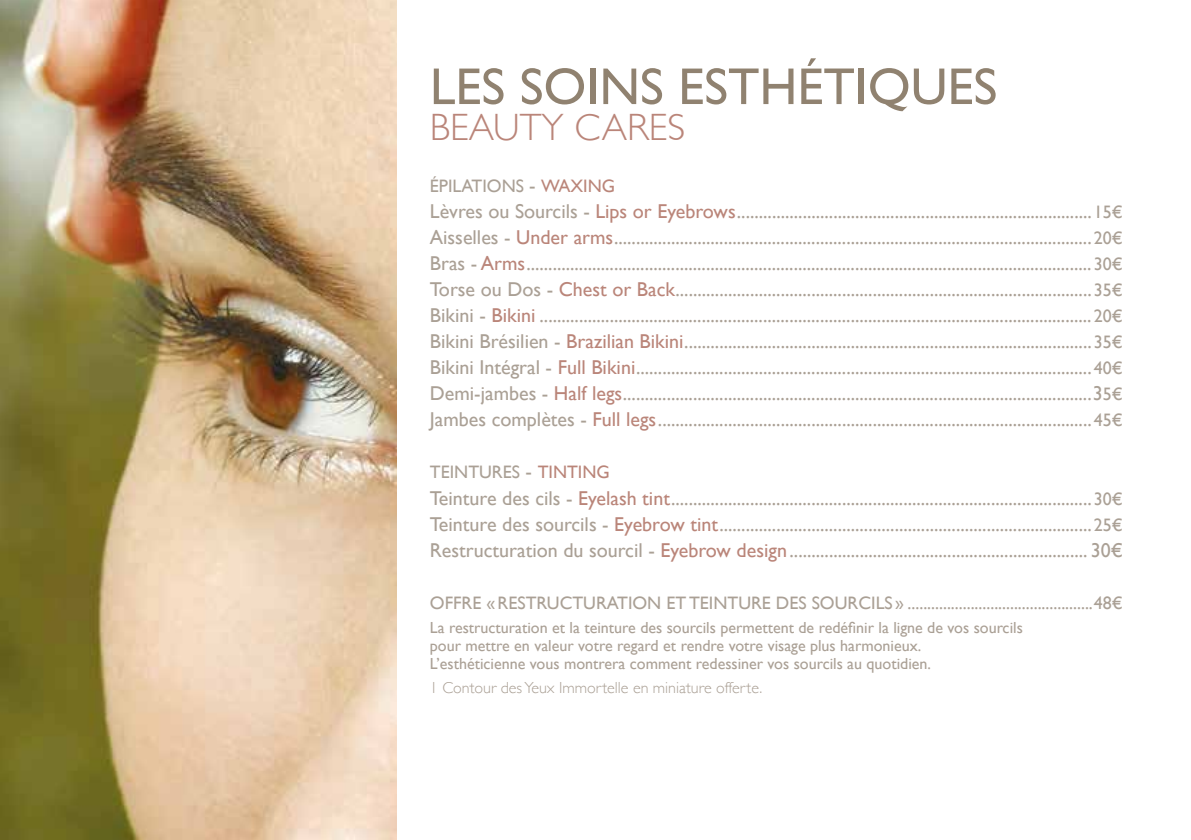
<style>
.page{position:relative;width:1191px;height:840px;background:#fff}
.page>*{position:absolute;margin:0;border:0;box-sizing:border-box;transform-origin:0 0}
.t1{font:52px "Gill Sans";color:#908270}
.t2{font:300 38px "Gill Sans";color:#ba8579}
.t3{font:20px/26px "Gill Sans";color:#aaa095;text-align:justify}
.t4{font:18px "Gill Sans";color:#aaa095}
.t5{font:16px/18px "Gill Sans";color:#aaa095}
.t6{font:300 16px "Gill Sans";color:#aaa095}
.s1{font-size:20px}
.s2{color:#ba8579}
.s3{font-size:18px}
</style>
<div class="page">
<img style="left:0;top:0;width:397px;height:839px">
<h1 class="t1" style="left:430px;top:56px;width:569px">LES SOINS ESTHÉTIQUES</h1>
<h2 class="t2" style="left:430px;top:98px;width:257px">BEAUTY CARES</h2>
<p class="t4" style="left:430px;top:175px;width:187px">ÉPILATIONS <span class="s1">-</span> <span class="s2">WAXING</span></p>
<p class="t3" style="left:430px;top:198px;width:694px">Lèvres ou Sourcils - <span class="s2">Lips or Eyebrows</span>.................................................................................<span class="s3">15€ </span>Aisselles - <span class="s2">Under arms</span>.............................................................................................................<span class="s3">20€ </span>Bras - <span class="s2">Arms</span>................................................................................................................................. <span class="s3">30€ </span>Torse ou Dos - <span class="s2">Chest or Back</span>...............................................................................................<span class="s3">35€ </span>Bikini - <span class="s2">Bikini</span> .............................................................................................................................. <span class="s3">20€ </span>Bikini Brésilien - <span class="s2">Brazilian Bikini</span>.............................................................................................<span class="s3">35€ </span>Bikini Intégral - <span class="s2">Full Bikini</span>........................................................................................................<span class="s3">40€ </span>Demi-jambes - <span class="s2">Half legs</span>...........................................................................................................3<span class="s3">5€ </span>Jambes complètes - <span class="s2">Full legs</span>...................................................................................................<span class="s3">45€</span></p>
<p class="t4" style="left:430px;top:461px;width:181px">TEINTURES <span class="s1">-</span> <span class="s2">TINTING</span></p>
<p class="t3" style="left:430px;top:484px;width:694px">Teinture des cils - <span class="s2">Eyelash tint</span>................................................................................................<span class="s3">30€ </span>Teinture des sourcils - <span class="s2">Eyebrow tint</span>.....................................................................................<span class="s3">25€ </span>Restructuration du sourcil - <span class="s2">Eyebrow design</span> .................................................................... 30€</p>
<p class="t4" style="left:430px;top:591px;width:694px">OFFRE «RESTRUCTURATION ET TEINTURE DES SOURCILS » ...............................................48€</p>
<p class="t5" style="left:430px;top:617px;width:594px">La restructuration et la teinture des sourcils permettent de redéfinir la ligne de vos sourcils pour mettre en valeur votre regard et rendre votre visage plus harmonieux.<br>L’esthéticienne vous montrera comment redessiner vos sourcils au quotidien.</p>
<p class="t6" style="left:430px;top:674px;width:334px">1 Contour des Yeux Immortelle en miniature offerte.</p>
</div>
